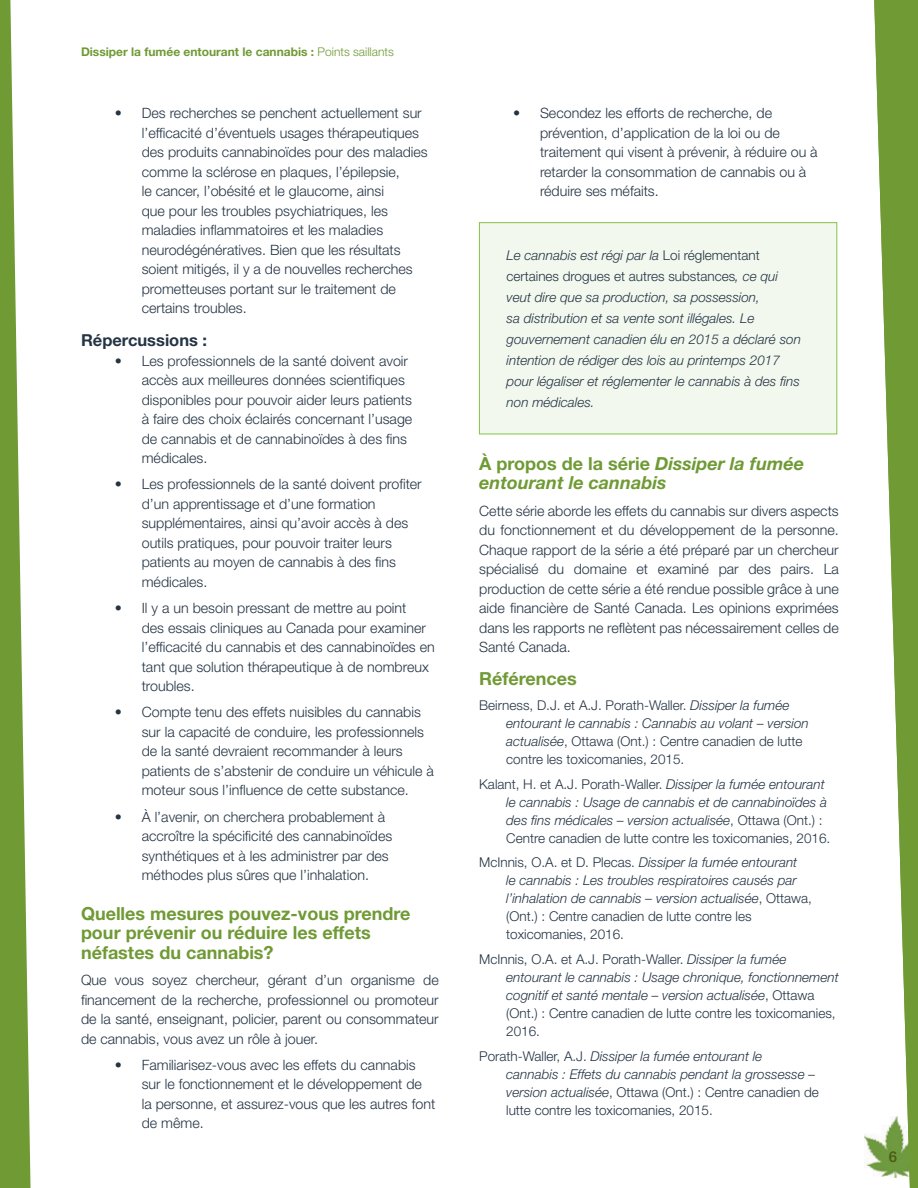
<style>
.page{position:relative;width:918px;height:1188px;background:#fff}
.page>*{position:absolute;margin:0;border:0;box-sizing:border-box;transform-origin:0 0}
.Heading_H2{font:700 18px/19.5px "Helvetica Neue LT Std";color:#6f9a34}
.Heading_H2-2{font:italic 700 18px/19.5px "Helvetica Neue LT Std";color:#6f9a34}
.Heading_H3{font:700 16.5px "Helvetica Neue LT Std";color:#243444}
.t1{font:500 15px "Helvetica Neue LT Std";color:#495b13}
.Paragraph_Text{font:300 14.25px/19.5px "Helvetica Neue LT Std";color:#243444}
.Reference_Text{font:italic 300 13.5px/18px "Helvetica Neue LT Std";color:#243444}
.Callout{font:italic 300 13.5px/21px "Helvetica Neue LT Std";color:#243444}
.Reference_Text-2{font:300 13.5px/18px "Helvetica Neue LT Std";color:#243444}
.t2{font:700 12px "Helvetica Neue LT Std";color:#6f9a34}
.s1{font-weight:300}
.s2{font-style:normal}
.s3{font-style:italic}
</style>
<div class="page">
<img style="left:864px;top:1135px;width:8px;height:34px">
<svg style="left:0;top:0;width:31px;height:1188px"></svg>
<svg style="left:874px;top:0;width:44px;height:1188px;fill:#6f9a34"></svg>
<div style="left:479px;top:223px;width:358px;height:211px;background:#f2f8ee"></div>
<div style="left:479px;top:222px;width:358px;height:212px;border:1px solid #85c447"></div>
<p class="t2" style="left:81px;top:44px;width:314px">Dissiper la fumée entourant le cannabis : <span class="s1">Points saillants</span></p>
<p class="Paragraph_Text" style="left:142px;top:103px;width:288px;text-indent:-27px">• Des recherches se penchent actuellement sur l’efficacité d’éventuels usages thérapeutiques des produits cannabinoïdes pour des maladies comme la sclérose en plaques, l’épilepsie,<br>le cancer, l’obésité et le glaucome, ainsi<br>que pour les troubles psychiatriques, les maladies inflammatoires et les maladies neurodégénératives. Bien que les résultats soient mitigés, il y a de nouvelles recherches prometteuses portant sur le traitement de certains troubles.</p>
<p class="Heading_H3" style="left:81px;top:330px;width:128px">Répercussions :</p>
<p class="Paragraph_Text" style="left:142px;top:351px;width:272px;text-indent:-27px">• Les professionnels de la santé doivent avoir accès aux meilleures données scientifiques disponibles pour pouvoir aider leurs patients à faire des choix éclairés concernant l’usage de cannabis et de cannabinoïdes à des fins médicales.</p>
<p class="Paragraph_Text" style="left:142px;top:474px;width:282px;text-indent:-27px">• Les professionnels de la santé doivent profiter d’un apprentissage et d’une formation supplémentaires, ainsi qu’avoir accès à des outils pratiques, pour pouvoir traiter leurs patients au moyen de cannabis à des fins médicales.</p>
<p class="Paragraph_Text" style="left:142px;top:598px;width:294px;text-indent:-27px">• Il y a un besoin pressant de mettre au point<br>des essais cliniques au Canada pour examiner l’efficacité du cannabis et des cannabinoïdes en tant que solution thérapeutique à de nombreux troubles.</p>
<p class="Paragraph_Text" style="left:142px;top:702px;width:294px;text-indent:-27px">• Compte tenu des effets nuisibles du cannabis sur la capacité de conduire, les professionnels de la santé devraient recommander à leurs patients de s’abstenir de conduire un véhicule à moteur sous l’influence de cette substance.</p>
<p class="Paragraph_Text" style="left:142px;top:807px;width:252px;text-indent:-27px">• À l’avenir, on cherchera probablement à accroître la spécificité des cannabinoïdes synthétiques et à les administrer par des méthodes plus sûres que l’inhalation.</p>
<p class="Heading_H2" style="left:81px;top:903px;width:331px">Quelles mesures pouvez-vous prendre pour prévenir ou réduire les effets néfastes du cannabis?</p>
<p class="Paragraph_Text" style="left:81px;top:970px;width:359px;text-align:justify">Que vous soyez chercheur, gérant d’un organisme de financement de la recherche, professionnel ou promoteur de la santé, enseignant, policier, parent ou consommateur de cannabis, vous avez un rôle à jouer.</p>
<p class="Paragraph_Text" style="left:142px;top:1055px;width:295px;text-indent:-27px">• Familiarisez-vous avec les effets du cannabis sur le fonctionnement et le développement de la personne, et assurez-vous que les autres font de même.</p>
<p class="Paragraph_Text" style="left:540px;top:103px;width:279px;text-indent:-27px">• Secondez les efforts de recherche, de prévention, d’application de la loi ou de traitement qui visent à prévenir, à réduire ou à retarder la consommation de cannabis ou à réduire ses méfaits.</p>
<p class="Callout" style="left:507px;top:244px;width:296px">Le cannabis est régi par la <span class="s2">Loi réglementant certaines drogues et autres substances</span>, ce qui veut dire que sa production, sa possession,<br>sa distribution et sa vente sont illégales. Le gouvernement canadien élu en 2015 a déclaré son intention de rédiger des lois au printemps 2017 pour légaliser et réglementer le cannabis à des fins non médicales.</p>
<p class="Heading_H2-2" style="left:479px;top:453px;width:326px"><span class="s2">À propos de la série</span> Dissiper la fumée entourant le cannabis</p>
<p class="Paragraph_Text" style="left:479px;top:501px;width:361px;text-align:justify">Cette série aborde les effets du cannabis sur divers aspects du fonctionnement et du développement de la personne.<br>Chaque rapport de la série a été préparé par un chercheur spécialisé du domaine et examiné par des pairs. La production de cette série a été rendue possible grâce à une aide financière de Santé Canada. Les opinions exprimées dans les rapports ne reflètent pas nécessairement celles de Santé Canada.</p>
<p class="Heading_H2" style="left:479px;top:669px;width:99px">Références</p>
<p class="Reference_Text-2" style="left:506px;top:696px;width:304px;text-indent:-27px">Beirness, D.J. et A.J. Porath-Waller. <span class="s3">Dissiper la fumée entourant le cannabis : Cannabis au volant – version actualisée</span>, Ottawa (Ont.) : Centre canadien de lutte contre les toxicomanies, 2015.</p>
<p class="Reference_Text" style="left:506px;top:775px;width:326px;text-indent:-27px"><span class="s2">Kalant, H. et A.J. Porath-Waller.</span> Dissiper la fumée entourant le cannabis : Usage de cannabis et de cannabinoïdes à des fins médicales – version actualisée<span class="s2">, Ottawa (Ont.) :<br>Centre canadien de lutte contre les toxicomanies, 2016.</span></p>
<p class="Reference_Text" style="left:506px;top:853px;width:307px;text-indent:-27px"><span class="s2">McInnis, O.A. et D. Plecas.</span> Dissiper la fumée entourant<br>le cannabis : Les troubles respiratoires causés par l’inhalation de cannabis – version actualisée<span class="s2">, Ottawa, (Ont.) : Centre canadien de lutte contre les toxicomanies, 2016.</span></p>
<p class="Reference_Text" style="left:506px;top:950px;width:334px;text-indent:-27px"><span class="s2">McInnis, O.A. et A.J. Porath-Waller.</span> Dissiper la fumée entourant le cannabis : Usage chronique, fonctionnement cognitif et santé mentale – version actualisée<span class="s2">, Ottawa (Ont.) : Centre canadien de lutte contre les toxicomanies, 2016.</span></p>
<p class="Reference_Text" style="left:506px;top:1047px;width:314px;text-indent:-27px"><span class="s2">Porath-Waller, A.J.</span> Dissiper la fumée entourant le<br>cannabis : Effets du cannabis pendant la grossesse – version actualisée<span class="s2">, Ottawa (Ont.) : Centre canadien de lutte contre les toxicomanies, 2015.</span></p>
<p class="t1" style="left:889px;top:1148px;width:10px">6</p>
</div>
